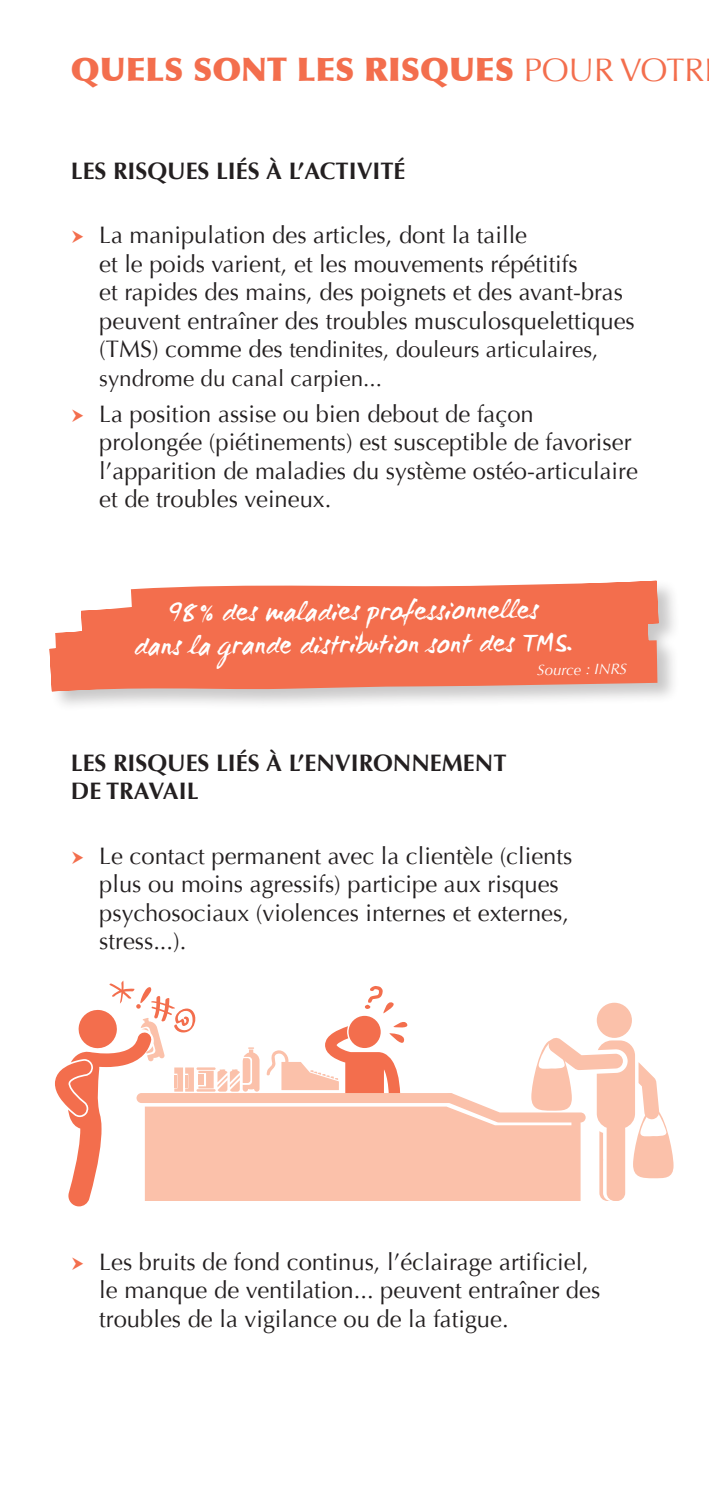
<style>
.page{position:relative;width:709px;height:1489px;background:#fff}
.page>*{position:absolute;margin:0;border:0;box-sizing:border-box;transform-origin:0 0}
.t1{font:900 32.5px "Optima";color:#f36e4d}
.t2{font:27.5px/32.8px "WC Mano Negra Bta";color:#fff;text-align:center}
.t3{font:23.75px/28.5px "Optima";color:#231f20}
.t4{font:700 23.75px/28.5px "Optima";color:#231f20}
.t5{font:22.5px/28.5px "Optima";color:#231f20}
.t6{font:italic 15px "Optima";color:#fff}
.s1{font-weight:400}
.s2{font-size:23.75px}
</style>
<div class="page">
<svg style="left:49px;top:580px;width:625px;height:125px;background:#f18c74"></svg>
<svg style="left:55px;top:980px;width:618px;height:226px"></svg>
<h1 class="t1" style="left:71px;top:50px;width:635px">QUELS SONT LES RISQUES <span class="s1">POUR VOTR</span></h1>
<p class="t4" style="left:71px;top:157px;width:336px">LES RISQUES LIÉS À L’ACTIVITÉ</p>
<p class="t3" style="left:99px;top:221px;width:537px">La manipulation des articles, dont la taille<br>et le poids varient, et les mouvements répétitifs<br>et rapides des mains, des poignets et des avant-bras peuvent entraîner des troubles musculosquelettiques</p>
<p class="t5" style="left:99px;top:336px;width:500px"><span class="s2">(TMS) comme des</span> tendinites, douleurs articulaires, syndrome du canal carpien...</p>
<p class="t3" style="left:99px;top:399px;width:540px">La position assise ou bien debout de façon prolongée (piétinements) est susceptible de favoriser l’apparition de maladies du système ostéo-articulaire et de troubles veineux.</p>
<p class="t2" style="left:133px;top:596px;width:440px;rotate:-1deg">98% des maladies professionnelles<br>dans la grande distribution sont des TMS.</p>
<p class="t6" style="left:537px;top:661px;width:91px;rotate:-1deg">Source : INRS</p>
<p class="t4" style="left:71px;top:748px;width:437px">LES RISQUES LIÉS À L’ENVIRONNEMENT<br>DE TRAVAIL</p>
<p class="t3" style="left:99px;top:841px;width:474px">Le contact permanent avec la clientèle (clients plus ou moins agressifs) participe aux risques psychosociaux (violences internes et externes, stress...).</p>
<p class="t3" style="left:99px;top:1247px;width:502px">Les bruits de fond continus, l’éclairage artificiel, le manque de ventilation... peuvent entraîner des troubles de la vigilance ou de la fatigue.</p>
</div>
